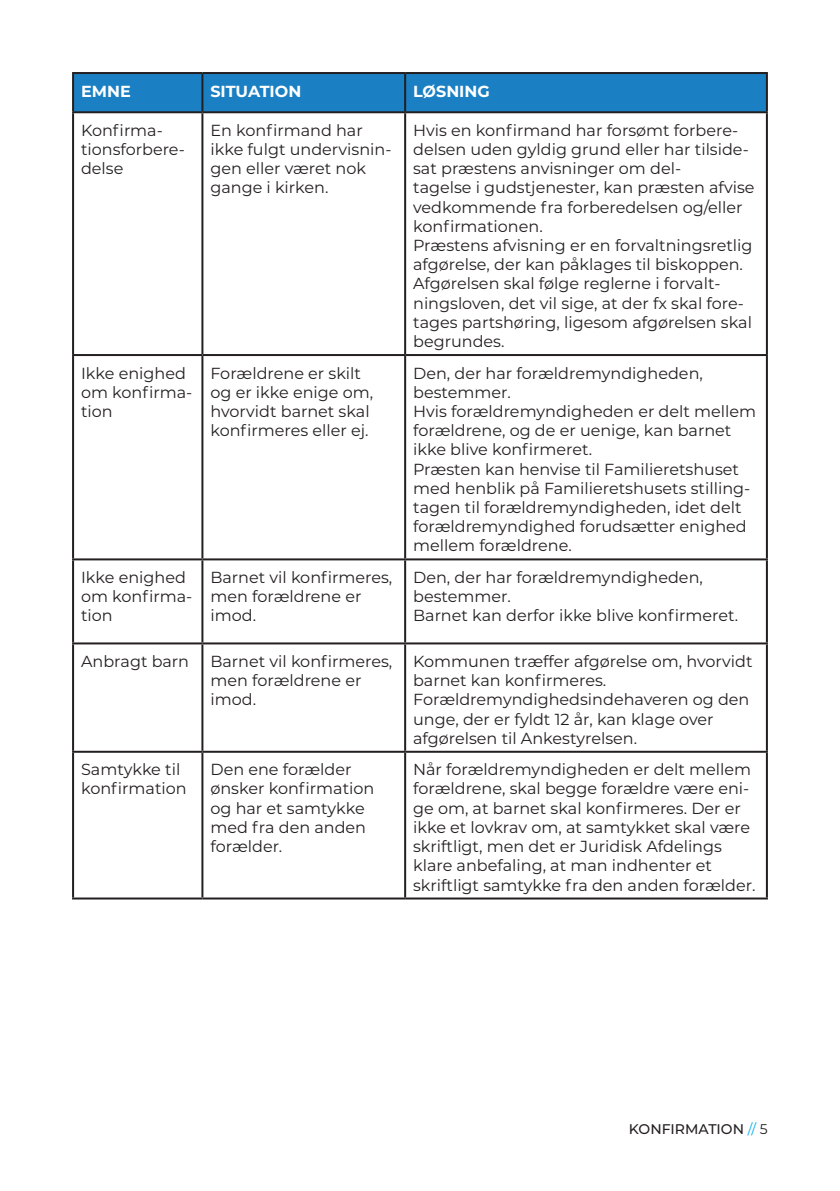
<style>
.page{position:relative;width:840px;height:1191px;background:#fff}
.page>*{position:absolute;margin:0;border:0;box-sizing:border-box;transform-origin:0 0}
.t1{font:16px/19.2px "Montserrat";color:#231f20}
.t2{font:700 16px "Montserrat";color:#fff}
.Brødtekst{font:500 14px "Montserrat";color:#231f20}
.s1{font-weight:400;color:#00aeef}
.s2{font-weight:400}
</style>
<div class="page">
<div style="left:74px;top:74px;width:691px;height:37px;background:#1b80c3"></div>
<hr style="left:72px;top:72px;width:130px;height:2px;background:#231f20">
<hr style="left:72px;top:74px;width:2px;height:37px;background:#231f20">
<hr style="left:202px;top:72px;width:203px;height:2px;background:#231f20">
<hr style="left:201px;top:74px;width:2px;height:37px;background:#231f20">
<hr style="left:405px;top:72px;width:362px;height:2px;background:#231f20">
<hr style="left:404px;top:74px;width:2px;height:37px;background:#231f20">
<hr style="left:765px;top:74px;width:2px;height:37px;background:#231f20">
<hr style="left:72px;top:111px;width:130px;height:2px;background:#231f20">
<hr style="left:72px;top:113px;width:2px;height:241px;background:#231f20">
<hr style="left:202px;top:111px;width:203px;height:2px;background:#231f20">
<hr style="left:201px;top:113px;width:2px;height:241px;background:#231f20">
<hr style="left:405px;top:111px;width:362px;height:2px;background:#231f20">
<hr style="left:404px;top:113px;width:2px;height:241px;background:#231f20">
<hr style="left:765px;top:113px;width:2px;height:241px;background:#231f20">
<hr style="left:72px;top:354px;width:130px;height:2px;background:#231f20">
<hr style="left:72px;top:356px;width:2px;height:202px;background:#231f20">
<hr style="left:202px;top:354px;width:203px;height:2px;background:#231f20">
<hr style="left:201px;top:356px;width:2px;height:202px;background:#231f20">
<hr style="left:405px;top:354px;width:362px;height:2px;background:#231f20">
<hr style="left:404px;top:356px;width:2px;height:202px;background:#231f20">
<hr style="left:765px;top:356px;width:2px;height:202px;background:#231f20">
<hr style="left:72px;top:558px;width:130px;height:2px;background:#231f20">
<hr style="left:72px;top:560px;width:2px;height:82px;background:#231f20">
<hr style="left:202px;top:558px;width:203px;height:2px;background:#231f20">
<hr style="left:201px;top:560px;width:2px;height:82px;background:#231f20">
<hr style="left:405px;top:558px;width:362px;height:2px;background:#231f20">
<hr style="left:404px;top:560px;width:2px;height:82px;background:#231f20">
<hr style="left:765px;top:560px;width:2px;height:82px;background:#231f20">
<hr style="left:72px;top:642px;width:130px;height:2px;background:#231f20">
<hr style="left:72px;top:644px;width:2px;height:106px;background:#231f20">
<hr style="left:202px;top:642px;width:203px;height:2px;background:#231f20">
<hr style="left:201px;top:644px;width:2px;height:106px;background:#231f20">
<hr style="left:405px;top:642px;width:362px;height:2px;background:#231f20">
<hr style="left:404px;top:644px;width:2px;height:106px;background:#231f20">
<hr style="left:765px;top:644px;width:2px;height:106px;background:#231f20">
<hr style="left:72px;top:750px;width:130px;height:2px;background:#231f20">
<hr style="left:72px;top:752px;width:2px;height:145px;background:#231f20">
<hr style="left:202px;top:750px;width:203px;height:2px;background:#231f20">
<hr style="left:201px;top:752px;width:2px;height:145px;background:#231f20">
<hr style="left:405px;top:750px;width:362px;height:2px;background:#231f20">
<hr style="left:404px;top:752px;width:2px;height:145px;background:#231f20">
<hr style="left:765px;top:752px;width:2px;height:145px;background:#231f20">
<hr style="left:72px;top:897px;width:130px;height:2px;background:#231f20">
<hr style="left:202px;top:897px;width:203px;height:2px;background:#231f20">
<hr style="left:405px;top:897px;width:362px;height:2px;background:#231f20">
<p class="t2" style="left:81px;top:79px;width:51px">EMNE</p>
<p class="t2" style="left:210px;top:79px;width:92px">SITUATION</p>
<p class="t2" style="left:413px;top:79px;width:78px">LØSNING</p>
<p class="t1" style="left:81px;top:120px;width:105px">Konfirma&shy;tionsforbere&shy;delse</p>
<p class="t1" style="left:210px;top:120px;width:182px">En konfirmand har ikke fulgt undervisnin&shy;gen eller været nok gange i kirken.</p>
<p class="t1" style="left:413px;top:120px;width:343px">Hvis en konfirmand har forsømt forbere&shy;delsen uden gyldig grund eller har tilside&shy;sat præstens anvisninger om del-<br>tagelse i gudstjenester, kan præsten afvise vedkommende fra forberedelsen og/eller konfirmationen.</p>
<p class="t1" style="left:413px;top:235px;width:341px">Præstens afvisning er en forvaltningsretlig afgørelse, der kan påklages til biskoppen.<br>Afgørelsen skal følge reglerne i forvalt&shy;ningsloven, det vil sige, at der fx skal fore&shy;tages partshøring, ligesom afgørelsen skal begrundes.</p>
<p class="t1" style="left:81px;top:363px;width:113px">Ikke enighed om konfirma&shy;tion</p>
<p class="t1" style="left:210px;top:363px;width:164px">Forældrene er skilt og er ikke enige om, hvorvidt barnet skal konfirmeres eller ej.</p>
<p class="t1" style="left:413px;top:363px;width:291px">Den, der har forældremyndigheden, bestemmer.</p>
<p class="t1" style="left:413px;top:401px;width:344px">Hvis forældremyndigheden er delt mellem forældrene, og de er uenige, kan barnet ikke blive konfirmeret.</p>
<p class="t1" style="left:413px;top:459px;width:338px">Præsten kan henvise til Familieretshuset med henblik på Familieretshusets stilling&shy;tagen til forældremyndigheden, idet delt forældremyndighed forudsætter enighed mellem forældrene.</p>
<p class="t1" style="left:81px;top:567px;width:113px">Ikke enighed om konfirma&shy;tion</p>
<p class="t1" style="left:210px;top:567px;width:183px">Barnet vil konfirmeres, men forældrene er imod.</p>
<p class="t1" style="left:413px;top:567px;width:291px">Den, der har forældremyndigheden, bestemmer.</p>
<p class="t1" style="left:413px;top:605px;width:326px">Barnet kan derfor ikke blive konfirmeret.</p>
<p class="t1" style="left:81px;top:651px;width:109px">Anbragt barn</p>
<p class="t1" style="left:210px;top:651px;width:183px">Barnet vil konfirmeres, men forældrene er imod.</p>
<p class="t1" style="left:413px;top:651px;width:341px">Kommunen træffer afgørelse om, hvorvidt barnet kan konfirmeres.</p>
<p class="t1" style="left:413px;top:689px;width:337px">Forældremyndighedsindehaveren og den unge, der er fyldt 12 år, kan klage over afgørelsen til Ankestyrelsen.</p>
<p class="t1" style="left:81px;top:759px;width:107px">Samtykke til konfirmation</p>
<p class="t1" style="left:210px;top:759px;width:165px">Den ene forælder ønsker konfirmation og har et samtykke med fra den anden forælder.</p>
<p class="t1" style="left:413px;top:759px;width:343px">Når forældremyndigheden er delt mellem forældrene, skal begge forældre være eni&shy;ge om, at barnet skal konfirmeres. Der er ikke et lovkrav om, at samtykket skal være skriftligt, men det er Juridisk Afdelings klare anbefaling, at man indhenter et skriftligt samtykke fra den anden forælder.</p>
<p class="Brødtekst" style="left:628px;top:1118px;width:140px">KONFIRMATION <span class="s1">//</span> <span class="s2">5</span></p>
</div>
